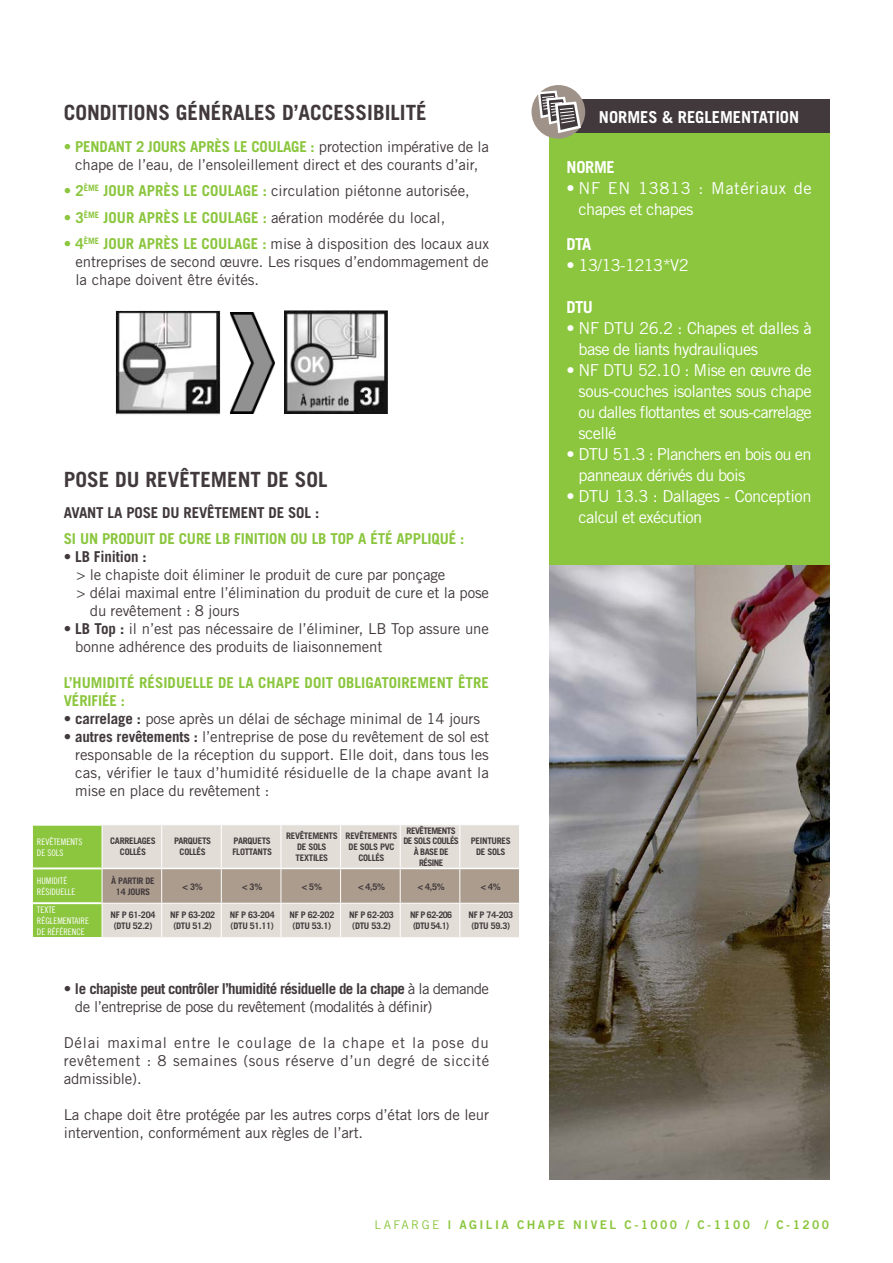
<style>
.page{position:relative;width:893px;height:1263px;background:#fff}
.page>*{position:absolute;margin:0;border:0;box-sizing:border-box;transform-origin:0 0}
.t1{font:700 21px "Trade Gothic";color:#41393b}
.t2{font:16.5px/21px "Trade Gothic LT Std";letter-spacing:-.04em;color:#fff}
.t3{font:16.5px/21px "Trade Gothic LT Std";letter-spacing:.035em;color:#fff}
.t4{font:700 16.5px "Trade Gothic";color:#fff}
.t5{font:700 16.5px "Trade Gothic LT Std";letter-spacing:-.03em;color:#fff}
.t6{font:15px/18px "Trade Gothic LT Std";letter-spacing:-.01em;color:#41393b;text-align:justify}
.t7{font:15px/18px "Trade Gothic LT Std";letter-spacing:-.03em;color:#41393b}
.t8{font:700 15px/18px "Trade Gothic LT Std";letter-spacing:-.005em;color:#8bc63e}
.t9{font:700 15px "Trade Gothic LT Std";letter-spacing:-.01em;color:#41393b}
.t10{font:12px "Trade Gothic LT Std Bd 2";letter-spacing:.2em;color:#8bc63e}
.t11{font:700 9px/10.8px "Trade Gothic";letter-spacing:-.03em;color:#41393b;text-align:center}
.t12{font:9px/10.8px "Trade Gothic Cond Eighteen";color:#fff}
.t13{font:700 9px/10.8px "Trade Gothic";letter-spacing:-.06em;color:#41393b;text-align:center}
.s1{font-weight:700;color:#8bc63e}
.s2{font-weight:700}
.s3{font-family:"Trade Gothic LT Std"}
</style>
<div class="page">
<div style="left:549px;top:121px;width:280px;height:633px;background:#8bc63e"></div>
<div style="left:569px;top:100px;width:260px;height:33px;background:#41393b"></div>
<div style="left:531px;top:85px;width:54px;height:54px;background:#9f9389;border-radius:50%"></div>
<svg style="left:537px;top:89px;width:46px;height:46px"></svg>
<img style="left:549px;top:566px;width:280px;height:613px">
<img style="left:115px;top:310px;width:105px;height:105px">
<img style="left:230px;top:313px;width:44px;height:101px">
<img style="left:284px;top:310px;width:104px;height:104px">
<svg style="left:33px;top:825px;width:486px;height:112px;background:#c7c9af"></svg>
<hr style="left:33px;top:867px;width:69px;height:2px;background:#fff">
<hr style="left:33px;top:902px;width:69px;height:2px;background:#fff">
<hr style="left:32px;top:824px;width:70px;height:2px;background:#fff">
<hr style="left:102px;top:825px;width:1px;height:43px;background:#fff">
<hr style="left:161px;top:825px;width:1px;height:43px;background:#fff">
<hr style="left:221px;top:825px;width:1px;height:43px;background:#fff">
<hr style="left:281px;top:825px;width:1px;height:43px;background:#fff">
<hr style="left:340px;top:825px;width:1px;height:43px;background:#fff">
<hr style="left:400px;top:825px;width:1px;height:43px;background:#fff">
<hr style="left:459px;top:825px;width:1px;height:43px;background:#fff">
<hr style="left:102px;top:868px;width:1px;height:35px;background:#fff">
<hr style="left:102px;top:903px;width:1px;height:34px;background:#fff">
<hr style="left:161px;top:903px;width:1px;height:34px;background:#fff">
<hr style="left:221px;top:903px;width:1px;height:34px;background:#fff">
<hr style="left:281px;top:903px;width:1px;height:34px;background:#fff">
<hr style="left:340px;top:903px;width:1px;height:34px;background:#fff">
<hr style="left:400px;top:903px;width:1px;height:34px;background:#fff">
<hr style="left:459px;top:903px;width:1px;height:34px;background:#fff">
<hr style="left:102px;top:868px;width:60px;height:1px;background:#fff">
<hr style="left:102px;top:903px;width:60px;height:1px;background:#fff">
<hr style="left:162px;top:903px;width:59px;height:1px;background:#fff">
<hr style="left:221px;top:903px;width:60px;height:1px;background:#fff">
<hr style="left:281px;top:903px;width:60px;height:1px;background:#fff">
<hr style="left:341px;top:903px;width:59px;height:1px;background:#fff">
<hr style="left:400px;top:903px;width:60px;height:1px;background:#fff">
<hr style="left:460px;top:903px;width:60px;height:1px;background:#fff">
<hr style="left:161px;top:869px;width:1px;height:34px;background:#fff">
<hr style="left:162px;top:868px;width:59px;height:1px;background:#fff">
<hr style="left:221px;top:868px;width:60px;height:1px;background:#fff">
<hr style="left:221px;top:869px;width:1px;height:34px;background:#fff">
<hr style="left:281px;top:869px;width:1px;height:34px;background:#fff">
<hr style="left:281px;top:868px;width:60px;height:1px;background:#fff">
<hr style="left:340px;top:869px;width:1px;height:34px;background:#fff">
<hr style="left:341px;top:868px;width:59px;height:1px;background:#fff">
<hr style="left:400px;top:869px;width:1px;height:34px;background:#fff">
<hr style="left:400px;top:868px;width:60px;height:1px;background:#fff">
<hr style="left:459px;top:869px;width:1px;height:34px;background:#fff">
<hr style="left:460px;top:868px;width:59px;height:1px;background:#fff">
<p class="t1" style="left:64px;top:100px;width:364px">CONDITIONS GÉNÉRALES D’ACCESSIBILITÉ</p>
<p class="t4" style="left:599px;top:107px;width:202px">NORMES &amp; REGLEMENTATION</p>
<p class="t6" style="left:64px;top:137px;width:427px;text-align:center"><span class="s1">• PENDANT 2 JOURS APRÈS LE COULAGE :</span> protection impérative de la chape de l’eau, de l’ensoleillement direct et des courants d’air,</p>
<p class="t6" style="left:64px;top:182px;width:408px"><span class="s1">• 2</span><sup>ÈME</sup> <span class="s1">JOUR APRÈS LE COULAGE :</span> circulation piétonne autorisée,</p>
<p class="t6" style="left:64px;top:208px;width:383px"><span class="s1">• 3</span><sup>ÈME</sup> <span class="s1">JOUR APRÈS LE COULAGE :</span> aération modérée du local,</p>
<p class="t6" style="left:75px;top:235px;width:415px;text-indent:-12px"><span class="s1">• 4</span><sup>ÈME</sup> <span class="s1">JOUR APRÈS LE COULAGE :</span> mise à disposition des locaux aux entreprises de second œuvre. Les risques d’endommagement de la chape doivent être évités.</p>
<p class="t5" style="left:567px;top:157px;width:50px">NORME</p>
<p class="t3" style="left:579px;top:178px;width:235px;text-indent:-12px">• NF EN 13813 : Matériaux de chapes et chapes</p>
<p class="t5" style="left:567px;top:234px;width:26px">DTA</p>
<p class="t2" style="left:567px;top:254px;width:124px">• 13/13-1213*V2</p>
<p class="t5" style="left:567px;top:297px;width:28px">DTU</p>
<p class="t2" style="left:579px;top:317px;width:235px;text-indent:-12px">• NF DTU 26.2 : Chapes et dalles à base de liants hydrauliques</p>
<p class="t2" style="left:579px;top:359px;width:235px;text-align:justify;text-indent:-12px">• NF DTU 52.10 : Mise en œuvre de sous-couches isolantes sous chape ou dalles flottantes et sous-carrelage scellé</p>
<p class="t2" style="left:579px;top:443px;width:235px;text-indent:-12px">• DTU 51.3 : Planchers en bois ou en panneaux dérivés du bois</p>
<p class="t2" style="left:579px;top:485px;width:235px;text-indent:-12px">• DTU 13.3 : Dallages - Conception calcul et exécution</p>
<p class="t1" style="left:64px;top:466px;width:265px">POSE DU REVÊTEMENT DE SOL</p>
<p class="t9" style="left:64px;top:503px;width:257px">AVANT LA POSE DU REVÊTEMENT DE SOL :</p>
<p class="t8" style="left:64px;top:530px;width:402px">SI UN PRODUIT DE CURE LB FINITION OU LB TOP A ÉTÉ APPLIQUÉ :</p>
<p class="t9" style="left:64px;top:548px;width:84px">• LB Finition :</p>
<p class="t6" style="left:77px;top:566px;width:370px">&gt; le chapiste doit éliminer le produit de cure par ponçage</p>
<p class="t6" style="left:90px;top:584px;width:401px;text-indent:-13px">&gt; délai maximal entre l’élimination du produit de cure et la pose du revêtement : 8 jours</p>
<p class="t6" style="left:75px;top:620px;width:415px;text-indent:-11px"><span class="s2">• LB Top :</span> il n’est pas nécessaire de l’éliminer, LB Top assure une bonne adhérence des produits de liaisonnement</p>
<p class="t8" style="left:64px;top:674px;width:427px">L’HUMIDITÉ RÉSIDUELLE DE LA CHAPE DOIT OBLIGATOIREMENT ÊTRE<br>VÉRIFIÉE :</p>
<p class="t6" style="left:64px;top:710px;width:418px"><span class="s2">• carrelage :</span> pose après un délai de séchage minimal de 14 jours</p>
<p class="t6" style="left:75px;top:728px;width:415px;text-indent:-11px"><span class="s2">• autres revêtements :</span> l’entreprise de pose du revêtement de sol est responsable de la réception du support. Elle doit, dans tous les cas, vérifier le taux d’humidité résiduelle de la chape avant la mise en place du revêtement :</p>
<p class="t12" style="left:37px;top:836px;width:47px">REVÊTEMENTS</p>
<p class="t12" style="left:37px;top:847px;width:28px">DE SOLS</p>
<p class="t11" style="left:110px;top:836px;width:47px">CARRELAGES<br>COLLÉS</p>
<p class="t11" style="left:174px;top:836px;width:39px">PARQUETS<br>COLLÉS</p>
<p class="t11" style="left:233px;top:836px;width:41px;text-align:left">PARQUETS<br>FLOTTANTS</p>
<p class="t11" style="left:286px;top:830px;width:53px">REVÊTEMENTS<br>DE SOLS<br>TEXTILES</p>
<p class="t11" style="left:346px;top:830px;width:53px">REVÊTEMENTS<br>DE SOLS PVC<br>COLLÉS</p>
<p class="t13" style="left:403px;top:825px;width:57px">REVÊTEMENTS<br>DE SOLS COULÉS<br>À BASE DE<br>RÉSINE</p>
<p class="t11" style="left:471px;top:836px;width:41px">PEINTURES</p>
<p class="t11" style="left:476px;top:846px;width:31px">DE SOLS</p>
<p class="t12" style="left:37px;top:875px;width:32px">HUMIDITÉ</p>
<p class="t12" style="left:37px;top:886px;width:40px">RÉSIDUELLE</p>
<p class="t11" style="left:111px;top:875px;width:45px">À PARTIR DE</p>
<p class="t11" style="left:116px;top:886px;width:36px">14 JOURS</p>
<p class="t12" style="left:37px;top:904px;width:54px">TEXTE<br>RÉGLEMENTAIRE<br>DE RÉFÉRENCE</p>
<p class="t11" style="left:111px;top:910px;width:46px">NF P 61-204</p>
<p class="t11" style="left:114px;top:920px;width:40px">(DTU 52.2)</p>
<p class="t11" style="left:183px;top:881px;width:22px">&lt; 3%</p>
<p class="t11" style="left:242px;top:881px;width:22px">&lt; 3%</p>
<p class="t11" style="left:302px;top:881px;width:22px">&lt; 5%</p>
<p class="t11" style="left:358px;top:881px;width:29px">&lt; 4,5%</p>
<p class="t11" style="left:418px;top:881px;width:29px">&lt; 4,5%</p>
<p class="t11" style="left:481px;top:881px;width:22px">&lt; 4%</p>
<p class="t11" style="left:170px;top:910px;width:46px">NF P 63-202</p>
<p class="t11" style="left:173px;top:920px;width:40px">(DTU 51.2)</p>
<p class="t11" style="left:230px;top:910px;width:46px">NF P 63-204</p>
<p class="t11" style="left:231px;top:920px;width:45px">(DTU 51.11)</p>
<p class="t11" style="left:290px;top:910px;width:46px">NF P 62-202</p>
<p class="t11" style="left:293px;top:920px;width:40px">(DTU 53.1)</p>
<p class="t11" style="left:349px;top:910px;width:46px">NF P 62-203</p>
<p class="t11" style="left:352px;top:920px;width:40px">(DTU 53.2)</p>
<p class="t11" style="left:410px;top:910px;width:44px">NF P 62-206</p>
<p class="t11" style="left:413px;top:920px;width:38px">(DTU 54.1)</p>
<p class="t11" style="left:468px;top:910px;width:46px">NF P 74-203</p>
<p class="t11" style="left:472px;top:920px;width:40px">(DTU 59.3)</p>
<p class="t7" style="left:75px;top:980px;width:416px;text-indent:-11px">• <span class="s2">le chapiste peut contrôler l’humidité résiduelle de la chape</span> à la demande de l’entreprise de pose du revêtement (modalités à définir)</p>
<p class="t6" style="left:64px;top:1034px;width:427px">Délai maximal entre le coulage de la chape et la pose du revêtement : 8 semaines (sous réserve d’un degré de siccité admissible).</p>
<p class="t6" style="left:64px;top:1106px;width:427px">La chape doit être protégée par les autres corps d’état lors de leur intervention, conformément aux règles de l’art.</p>
<p class="t10" style="left:375px;top:1217px;width:456px"><span class="s3">LAFARGE</span> l AGILIA CHAPE NIVEL C-1000 / C-1100 / C-1200</p>
</div>
